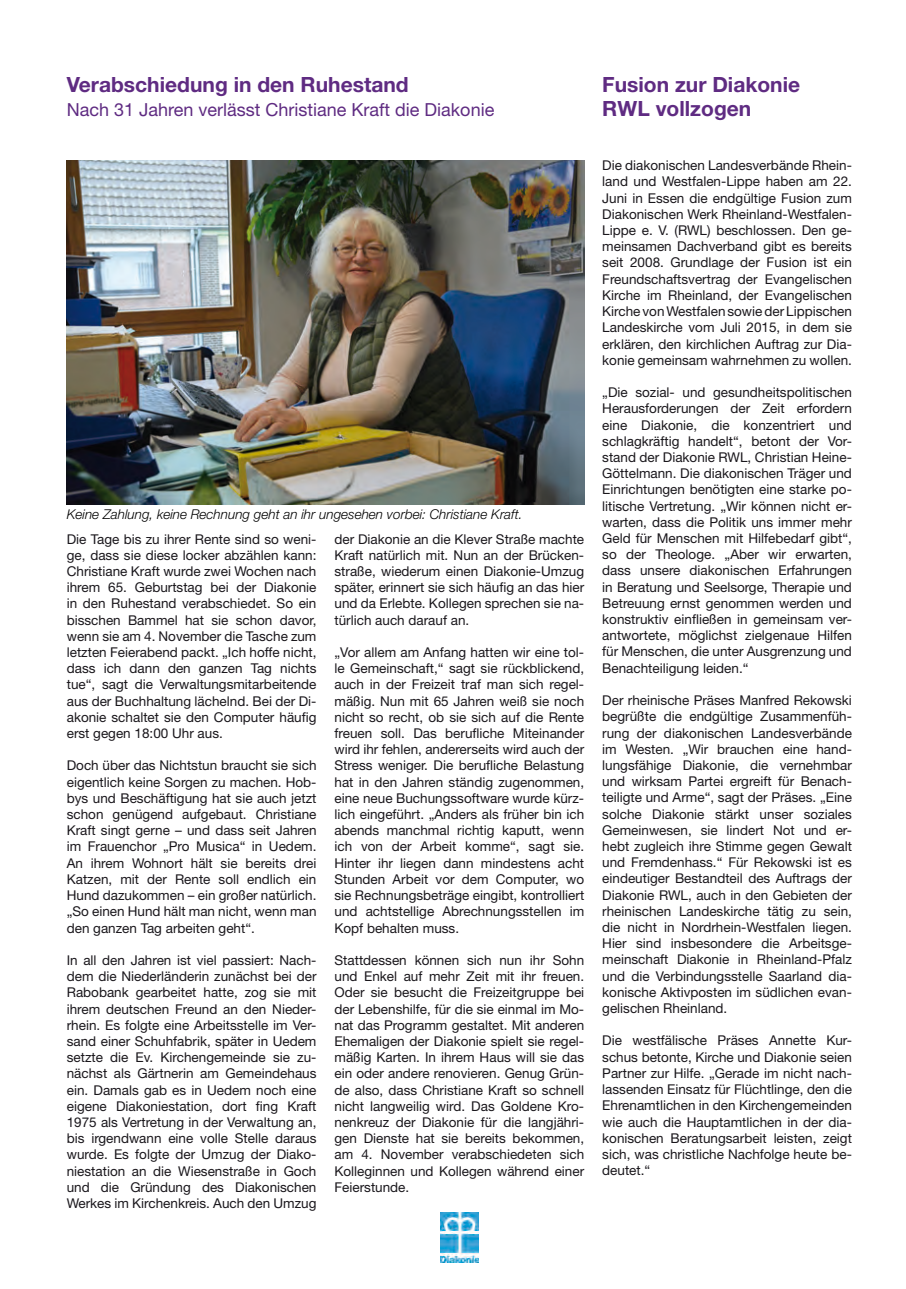
<style>
.page{position:relative;width:906px;height:1289px;background:#fff}
.page>*{position:absolute;margin:0;border:0;box-sizing:border-box;transform-origin:0 0}
.Headline-Artikel{font:700 21px/24px "Helvetica Neue LT Std";color:#5f2b82}
.Headline-Artikel-2{font:18px "Helvetica Neue LT Std";color:#5f2b82}
.t1{font:13.5px/16.2px "Helvetica Neue LT Std";color:#1a171c;text-align:justify}
.t2{font:italic 300 13.5px "Helvetica Neue LT Std";color:#010000}
</style>
<div class="page">
<img style="left:440px;top:1212px;width:38px;height:49px">
<img style="left:66px;top:161px;width:518px;height:344px">
<p class="Headline-Artikel" style="left:67px;top:72px;width:343px">Verabschiedung in den Ruhestand</p>
<p class="Headline-Artikel-2" style="left:67px;top:99px;width:429px">Nach 31 Jahren verlässt Christiane Kraft die Diakonie</p>
<p class="t2" style="left:67px;top:506px;width:457px">Keine Zahlung, keine Rechnung geht an ihr ungesehen vorbei: Christiane Kraft.</p>
<p class="t1" style="left:67px;top:530px;width:251px">Die Tage bis zu ihrer Rente sind so weni&shy;ge, dass sie diese locker abzählen kann:<br>Christiane Kraft wurde zwei Wochen nach ihrem 65. Geburtstag bei der Diakonie in den Ruhestand verabschiedet. So ein bisschen Bammel hat sie schon davor, wenn sie am 4. November die Tasche zum letzten Feierabend packt. „Ich hoffe nicht, dass ich dann den ganzen Tag nichts tue“, sagt die Verwaltungsmitarbeitende aus der Buchhaltung lächelnd. Bei der Di&shy;akonie schaltet sie den Computer häufig erst gegen 18:00 Uhr aus.</p>
<p class="t1" style="left:67px;top:757px;width:251px">Doch über das Nichtstun braucht sie sich eigentlich keine Sorgen zu machen. Hob&shy;bys und Beschäftigung hat sie auch jetzt schon genügend aufgebaut. Christiane Kraft singt gerne – und dass seit Jahren im Frauenchor „Pro Musica“ in Uedem.<br>An ihrem Wohnort hält sie bereits drei Katzen, mit der Rente soll endlich ein Hund dazukommen – ein großer natürlich. „So einen Hund hält man nicht, wenn man den ganzen Tag arbeiten geht“.</p>
<p class="t1" style="left:67px;top:951px;width:251px">In all den Jahren ist viel passiert: Nach&shy;dem die Niederländerin zunächst bei der Rabobank gearbeitet hatte, zog sie mit ihrem deutschen Freund an den Nieder&shy;rhein. Es folgte eine Arbeitsstelle im Ver&shy;sand einer Schuhfabrik, später in Uedem setzte die Ev. Kirchengemeinde sie zu&shy;nächst als Gärtnerin am Gemeindehaus ein. Damals gab es in Uedem noch eine eigene Diakoniestation, dort fing Kraft 1975 als Vertretung in der Verwaltung an, bis irgendwann eine volle Stelle daraus wurde. Es folgte der Umzug der Diako&shy;niestation an die Wiesenstraße in Goch und die Gründung des Diakonischen Werkes im Kirchenkreis. Auch den Umzug</p>
<p class="t1" style="left:334px;top:530px;width:251px">der Diakonie an die Klever Straße machte Kraft natürlich mit. Nun an der Brücken&shy;straße, wiederum einen Diakonie-Umzug später, erinnert sie sich häufig an das hier und da Erlebte. Kollegen sprechen sie na&shy;türlich auch darauf an.</p>
<p class="t1" style="left:334px;top:644px;width:251px">„Vor allem am Anfang hatten wir eine tol&shy;le Gemeinschaft,“ sagt sie rückblickend, auch in der Freizeit traf man sich regel&shy;mäßig. Nun mit 65 Jahren weiß sie noch nicht so recht, ob sie sich auf die Rente freuen soll. Das berufliche Miteinander wird ihr fehlen, andererseits wird auch der Stress weniger. Die berufliche Belastung hat in den Jahren ständig zugenommen, eine neue Buchungssoftware wurde kürz&shy;lich eingeführt. „Anders als früher bin ich abends manchmal richtig kaputt, wenn ich von der Arbeit komme“, sagt sie.<br>Hinter ihr liegen dann mindestens acht Stunden Arbeit vor dem Computer, wo sie Rechnungsbeträge eingibt, kontrolliert und achtstellige Abrechnungsstellen im Kopf behalten muss.</p>
<p class="t1" style="left:334px;top:951px;width:251px">Stattdessen können sich nun ihr Sohn und Enkel auf mehr Zeit mit ihr freuen.<br>Oder sie besucht die Freizeitgruppe bei der Lebenshilfe, für die sie einmal im Mo&shy;nat das Programm gestaltet. Mit anderen Ehemaligen der Diakonie spielt sie regel&shy;mäßig Karten. In ihrem Haus will sie das ein oder andere renovieren. Genug Grün&shy;de also, dass Christiane Kraft so schnell nicht langweilig wird. Das Goldene Kro&shy;nenkreuz der Diakonie für die langjähri&shy;gen Dienste hat sie bereits bekommen, am 4. November verabschiedeten sich Kolleginnen und Kollegen während einer Feierstunde.</p>
<p class="Headline-Artikel" style="left:602px;top:72px;width:199px">Fusion zur Diakonie<br>RWL vollzogen</p>
<p class="t1" style="left:602px;top:157px;width:251px">Die diakonischen Landesverbände Rhein&shy;land und Westfalen-Lippe haben am 22.<br>Juni in Essen die endgültige Fusion zum Diakonischen Werk Rheinland-Westfalen-Lippe e. V. (RWL) beschlossen. Den ge&shy;meinsamen Dachverband gibt es bereits seit 2008. Grundlage der Fusion ist ein Freundschaftsvertrag der Evangelischen Kirche im Rheinland, der Evangelischen Kirche von Westfalen sowie der Lippischen Landeskirche vom Juli 2015, in dem sie erklären, den kirchlichen Auftrag zur Dia&shy;konie gemeinsam wahrnehmen zu wollen.</p>
<p class="t1" style="left:602px;top:384px;width:251px">„Die sozial- und gesundheitspolitischen Herausforderungen der Zeit erfordern eine Diakonie, die konzentriert und schlagkräftig handelt“, betont der Vor&shy;stand der Diakonie RWL, Christian Heine-Göttelmann. Die diakonischen Träger und Einrichtungen benötigten eine starke po&shy;litische Vertretung. „Wir können nicht er&shy;warten, dass die Politik uns immer mehr Geld für Menschen mit Hilfebedarf gibt“, so der Theologe. „Aber wir erwarten, dass unsere diakonischen Erfahrungen in Beratung und Seelsorge, Therapie und Betreuung ernst genommen werden und konstruktiv einfließen in gemeinsam ver&shy;antwortete, möglichst zielgenaue Hilfen für Menschen, die unter Ausgrenzung und Benachteiligung leiden.“</p>
<p class="t1" style="left:602px;top:692px;width:251px">Der rheinische Präses Manfred Rekowski begrüßte die endgültige Zusammenfüh&shy;rung der diakonischen Landesverbände im Westen. „Wir brauchen eine hand&shy;lungsfähige Diakonie, die vernehmbar und wirksam Partei ergreift für Benach&shy;teiligte und Arme“, sagt der Präses. „Eine solche Diakonie stärkt unser soziales Gemeinwesen, sie lindert Not und er&shy;hebt zugleich ihre Stimme gegen Gewalt und Fremdenhass.“ Für Rekowski ist es eindeutiger Bestandteil des Auftrags der Diakonie RWL, auch in den Gebieten der rheinischen Landeskirche tätig zu sein, die nicht in Nordrhein-Westfalen liegen.<br>Hier sind insbesondere die Arbeitsge&shy;meinschaft Diakonie in Rheinland-Pfalz und die Verbindungsstelle Saarland dia&shy;konische Aktivposten im südlichen evan&shy;gelischen Rheinland.</p>
<p class="t1" style="left:602px;top:1032px;width:251px">Die westfälische Präses Annette Kur&shy;schus betonte, Kirche und Diakonie seien Partner zur Hilfe. „Gerade im nicht nach&shy;lassenden Einsatz für Flüchtlinge, den die Ehrenamtlichen in den Kirchengemeinden wie auch die Hauptamtlichen in der dia&shy;konischen Beratungsarbeit leisten, zeigt sich, was christliche Nachfolge heute be&shy;deutet.“</p>
</div>
